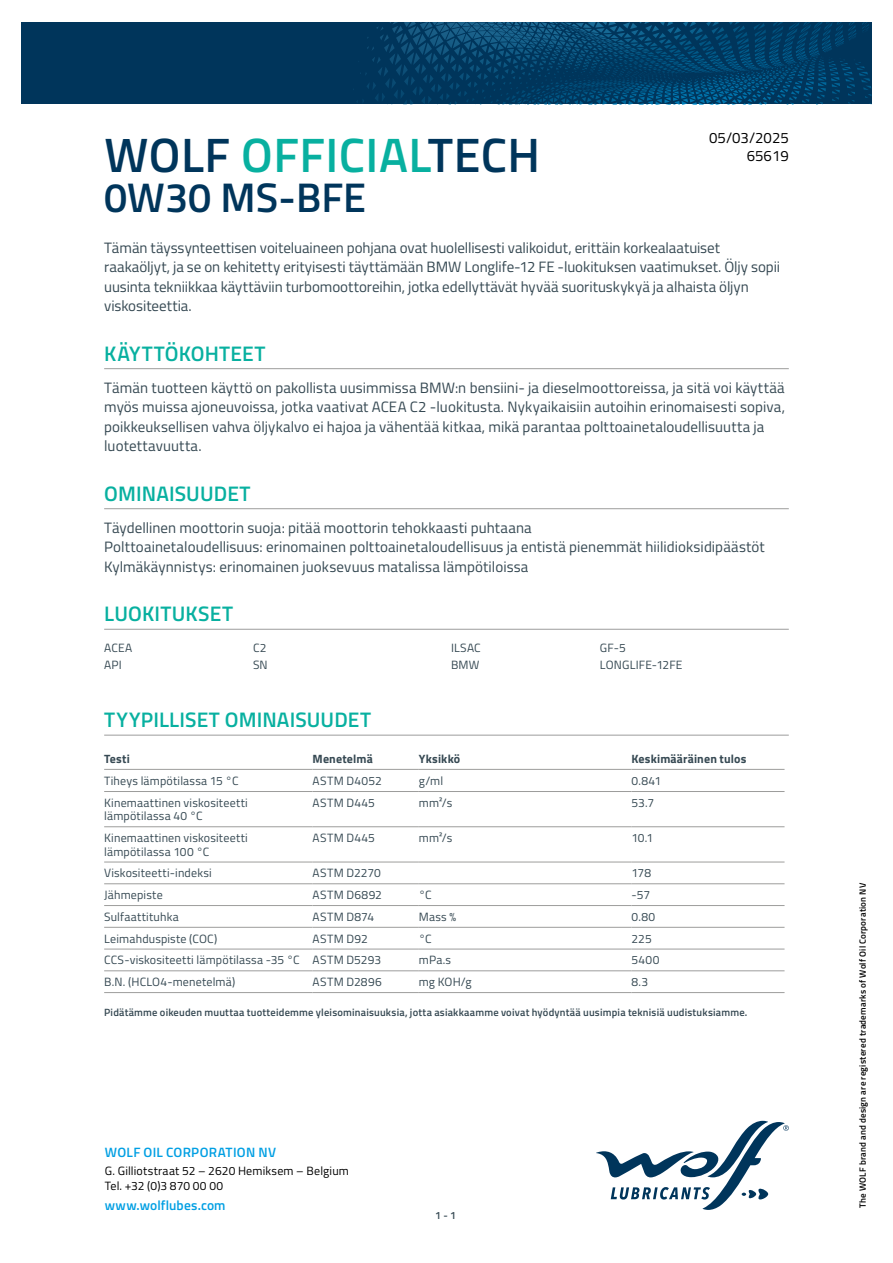
<style>
.page{position:relative;width:893px;height:1263px;background:#fff}
.page>*{position:absolute;margin:0;border:0;box-sizing:border-box;transform-origin:0 0}
.t1{font:600 48.3px "Titillium";letter-spacing:.01em;color:#00355b}
.t2{font:600 41.4px "Titillium";color:#00355b}
.t3{font:600 21px "Titillium";letter-spacing:.005em;color:#08b0a0}
.t4{font:15px/19.5px "Titillium";letter-spacing:.005em;color:#364953}
.t5{font:15px/18px "Titillium";color:#000;text-align:right}
.t6{font:600 13.5px "Titillium";letter-spacing:.015em;color:#009fe3}
.t7{font:12px/13.5px "Titillium";letter-spacing:.015em;color:#364953}
.t8{font:12px/14.4px "Titillium";letter-spacing:.015em;color:#000}
.t9{font:700 12px "Titillium";letter-spacing:.015em;color:#364953}
.t10{font:600 10.5px "Titillium";letter-spacing:.02em;color:#364953}
.t11{font:600 9px "Titillium";letter-spacing:.025em;color:#000}
.s1{color:#08b0a0}
</style>
<div class="page">
<svg style="left:596px;top:1121px;width:193px;height:89px"></svg>
<svg style="left:21px;top:22px;width:851px;height:82px;background:#013b62"></svg>
<hr style="left:104px;top:368px;width:685px;height:1px;background:#9d9d9c">
<hr style="left:104px;top:508px;width:685px;height:1px;background:#9d9d9c">
<hr style="left:104px;top:629px;width:685px;height:1px;background:#9d9d9c">
<hr style="left:104px;top:735px;width:685px;height:1px;background:#9d9d9c">
<hr style="left:104px;top:769px;width:209px;height:1px;background:#9d9d9c">
<hr style="left:313px;top:769px;width:106px;height:1px;background:#9d9d9c">
<hr style="left:419px;top:769px;width:212px;height:1px;background:#9d9d9c">
<hr style="left:631px;top:769px;width:153px;height:1px;background:#9d9d9c">
<hr style="left:104px;top:791px;width:209px;height:1px;background:#9d9d9c">
<hr style="left:313px;top:791px;width:106px;height:1px;background:#9d9d9c">
<hr style="left:419px;top:791px;width:212px;height:1px;background:#9d9d9c">
<hr style="left:631px;top:791px;width:153px;height:1px;background:#9d9d9c">
<hr style="left:104px;top:826px;width:209px;height:1px;background:#9d9d9c">
<hr style="left:313px;top:826px;width:106px;height:1px;background:#9d9d9c">
<hr style="left:419px;top:826px;width:212px;height:1px;background:#9d9d9c">
<hr style="left:631px;top:826px;width:153px;height:1px;background:#9d9d9c">
<hr style="left:104px;top:862px;width:209px;height:1px;background:#9d9d9c">
<hr style="left:313px;top:862px;width:106px;height:1px;background:#9d9d9c">
<hr style="left:419px;top:862px;width:212px;height:1px;background:#9d9d9c">
<hr style="left:631px;top:862px;width:153px;height:1px;background:#9d9d9c">
<hr style="left:104px;top:883px;width:209px;height:1px;background:#9d9d9c">
<hr style="left:313px;top:883px;width:106px;height:1px;background:#9d9d9c">
<hr style="left:419px;top:883px;width:212px;height:1px;background:#9d9d9c">
<hr style="left:631px;top:883px;width:153px;height:1px;background:#9d9d9c">
<hr style="left:104px;top:905px;width:209px;height:1px;background:#9d9d9c">
<hr style="left:313px;top:905px;width:106px;height:1px;background:#9d9d9c">
<hr style="left:419px;top:905px;width:212px;height:1px;background:#9d9d9c">
<hr style="left:631px;top:905px;width:153px;height:1px;background:#9d9d9c">
<hr style="left:104px;top:927px;width:209px;height:1px;background:#9d9d9c">
<hr style="left:313px;top:927px;width:106px;height:1px;background:#9d9d9c">
<hr style="left:419px;top:927px;width:212px;height:1px;background:#9d9d9c">
<hr style="left:631px;top:927px;width:153px;height:1px;background:#9d9d9c">
<hr style="left:104px;top:949px;width:209px;height:1px;background:#9d9d9c">
<hr style="left:313px;top:949px;width:106px;height:1px;background:#9d9d9c">
<hr style="left:419px;top:949px;width:212px;height:1px;background:#9d9d9c">
<hr style="left:631px;top:949px;width:153px;height:1px;background:#9d9d9c">
<hr style="left:104px;top:970px;width:209px;height:1px;background:#9d9d9c">
<hr style="left:313px;top:970px;width:106px;height:1px;background:#9d9d9c">
<hr style="left:419px;top:970px;width:212px;height:1px;background:#9d9d9c">
<hr style="left:631px;top:970px;width:153px;height:1px;background:#9d9d9c">
<hr style="left:104px;top:992px;width:209px;height:1px;background:#9d9d9c">
<hr style="left:313px;top:992px;width:106px;height:1px;background:#9d9d9c">
<hr style="left:419px;top:992px;width:212px;height:1px;background:#9d9d9c">
<hr style="left:631px;top:992px;width:153px;height:1px;background:#9d9d9c">
<p class="t5" style="left:709px;top:128px;width:81px">05/03/2025<br>65619</p>
<h1 class="t1" style="left:104px;top:118px;width:437px">WOLF <span class="s1">OFFICIAL</span>TECH</h1>
<h2 class="t2" style="left:104px;top:166px;width:264px">0W30 MS-BFE</h2>
<p class="t4" style="left:104px;top:237px;width:677px">Tämän täyssynteettisen voiteluaineen pohjana ovat huolellisesti valikoidut, erittäin korkealaatuiset raakaöljyt, ja se on kehitetty erityisesti täyttämään BMW Longlife-12 FE -luokituksen vaatimukset. Öljy sopii uusinta tekniikkaa käyttäviin turbomoottoreihin, jotka edellyttävät hyvää suorituskykyä ja alhaista öljyn viskositeettia.</p>
<h3 class="t3" style="left:104px;top:337px;width:163px">KÄYTTÖKOHTEET</h3>
<p class="t4" style="left:104px;top:377px;width:682px">Tämän tuotteen käyttö on pakollista uusimmissa BMW:n bensiini- ja dieselmoottoreissa, ja sitä voi käyttää myös muissa ajoneuvoissa, jotka vaativat ACEA C2 -luokitusta. Nykyaikaisiin autoihin erinomaisesti sopiva, poikkeuksellisen vahva öljykalvo ei hajoa ja vähentää kitkaa, mikä parantaa polttoainetaloudellisuutta ja luotettavuutta.</p>
<h3 class="t3" style="left:104px;top:477px;width:148px">OMINAISUUDET</h3>
<p class="t4" style="left:104px;top:517px;width:662px">Täydellinen moottorin suoja: pitää moottorin tehokkaasti puhtaana<br>Polttoainetaloudellisuus: erinomainen polttoainetaloudellisuus ja entistä pienemmät hiilidioksidipäästöt<br>Kylmäkäynnistys: erinomainen juoksevuus matalissa lämpötiloissa</p>
<h3 class="t3" style="left:104px;top:598px;width:130px">LUOKITUKSET</h3>
<p class="t7" style="left:104px;top:640px;width:30px">ACEA</p>
<p class="t7" style="left:253px;top:640px;width:15px">C2</p>
<p class="t7" style="left:104px;top:658px;width:19px">API</p>
<p class="t7" style="left:253px;top:658px;width:16px">SN</p>
<p class="t7" style="left:451px;top:640px;width:31px">ILSAC</p>
<p class="t7" style="left:600px;top:640px;width:27px">GF-5</p>
<p class="t7" style="left:451px;top:658px;width:30px">BMW</p>
<p class="t7" style="left:600px;top:658px;width:84px">LONGLIFE-12FE</p>
<h3 class="t3" style="left:104px;top:704px;width:268px">TYYPILLISET OMINAISUUDET</h3>
<p class="t9" style="left:104px;top:750px;width:27px">Testi</p>
<p class="t9" style="left:313px;top:750px;width:62px">Menetelmä</p>
<p class="t9" style="left:419px;top:750px;width:43px">Yksikkö</p>
<p class="t9" style="left:631px;top:750px;width:116px">Keskimääräinen tulos</p>
<p class="t7" style="left:104px;top:774px;width:136px">Tiheys lämpötilassa 15 °C</p>
<p class="t7" style="left:313px;top:774px;width:71px">ASTM D4052</p>
<p class="t7" style="left:419px;top:774px;width:26px">g/ml</p>
<p class="t7" style="left:631px;top:774px;width:31px">0.841</p>
<p class="t7" style="left:104px;top:795px;width:145px">Kinemaattinen viskositeetti lämpötilassa 40 °C</p>
<p class="t7" style="left:313px;top:795px;width:64px">ASTM D445</p>
<p class="t7" style="left:419px;top:795px;width:35px">mm²/s</p>
<p class="t7" style="left:631px;top:795px;width:24px">53.7</p>
<p class="t7" style="left:104px;top:831px;width:145px">Kinemaattinen viskositeetti lämpötilassa 100 °C</p>
<p class="t7" style="left:313px;top:831px;width:64px">ASTM D445</p>
<p class="t7" style="left:419px;top:831px;width:35px">mm²/s</p>
<p class="t7" style="left:631px;top:831px;width:23px">10.1</p>
<p class="t7" style="left:104px;top:866px;width:109px">Viskositeetti-indeksi</p>
<p class="t7" style="left:313px;top:866px;width:70px">ASTM D2270</p>
<p class="t7" style="left:631px;top:866px;width:21px">178</p>
<p class="t7" style="left:104px;top:888px;width:60px">Jähmepiste</p>
<p class="t7" style="left:313px;top:888px;width:71px">ASTM D6892</p>
<p class="t7" style="left:419px;top:888px;width:14px">°C</p>
<p class="t7" style="left:631px;top:888px;width:20px">-57</p>
<p class="t7" style="left:104px;top:909px;width:76px">Sulfaattituhka</p>
<p class="t7" style="left:313px;top:909px;width:63px">ASTM D874</p>
<p class="t7" style="left:419px;top:909px;width:39px">Mass %</p>
<p class="t7" style="left:631px;top:909px;width:25px">0.80</p>
<p class="t7" style="left:104px;top:931px;width:114px">Leimahduspiste (COC)</p>
<p class="t7" style="left:313px;top:931px;width:57px">ASTM D92</p>
<p class="t7" style="left:419px;top:931px;width:14px">°C</p>
<p class="t7" style="left:631px;top:931px;width:22px">225</p>
<p class="t7" style="left:104px;top:953px;width:278px">CCS-viskositeetti lämpötilassa -35 °C ASTM D5293</p>
<p class="t7" style="left:419px;top:953px;width:34px">mPa.s</p>
<p class="t7" style="left:631px;top:953px;width:29px">5400</p>
<p class="t7" style="left:104px;top:975px;width:133px">B.N. (HCLO4-menetelmä)</p>
<p class="t7" style="left:313px;top:975px;width:71px">ASTM D2896</p>
<p class="t7" style="left:419px;top:975px;width:54px">mg KOH/g</p>
<p class="t7" style="left:631px;top:975px;width:18px">8.3</p>
<p class="t10" style="left:104px;top:1005px;width:645px">Pidätämme oikeuden muuttaa tuotteidemme yleisominaisuuksia, jotta asiakkaamme voivat hyödyntää uusimpia teknisiä uudistuksiamme.</p>
<p class="t6" style="left:105px;top:1142px;width:173px">WOLF OIL CORPORATION NV</p>
<p class="t8" style="left:105px;top:1163px;width:246px">G. Gilliotstraat 52 – 2620 Hemiksem – Belgium<br>Tel. +32 (0)3 870 00 00</p>
<p class="t6" style="left:105px;top:1195px;width:122px">www.wolflubes.com</p>
<p class="t10" style="left:435px;top:1207px;width:22px">1 - 1</p>
<p class="t11" style="left:856px;top:1208px;width:326px;rotate:-90deg">The WOLF brand and design are registered trademarks of Wolf Oil Corporation NV</p>
</div>
